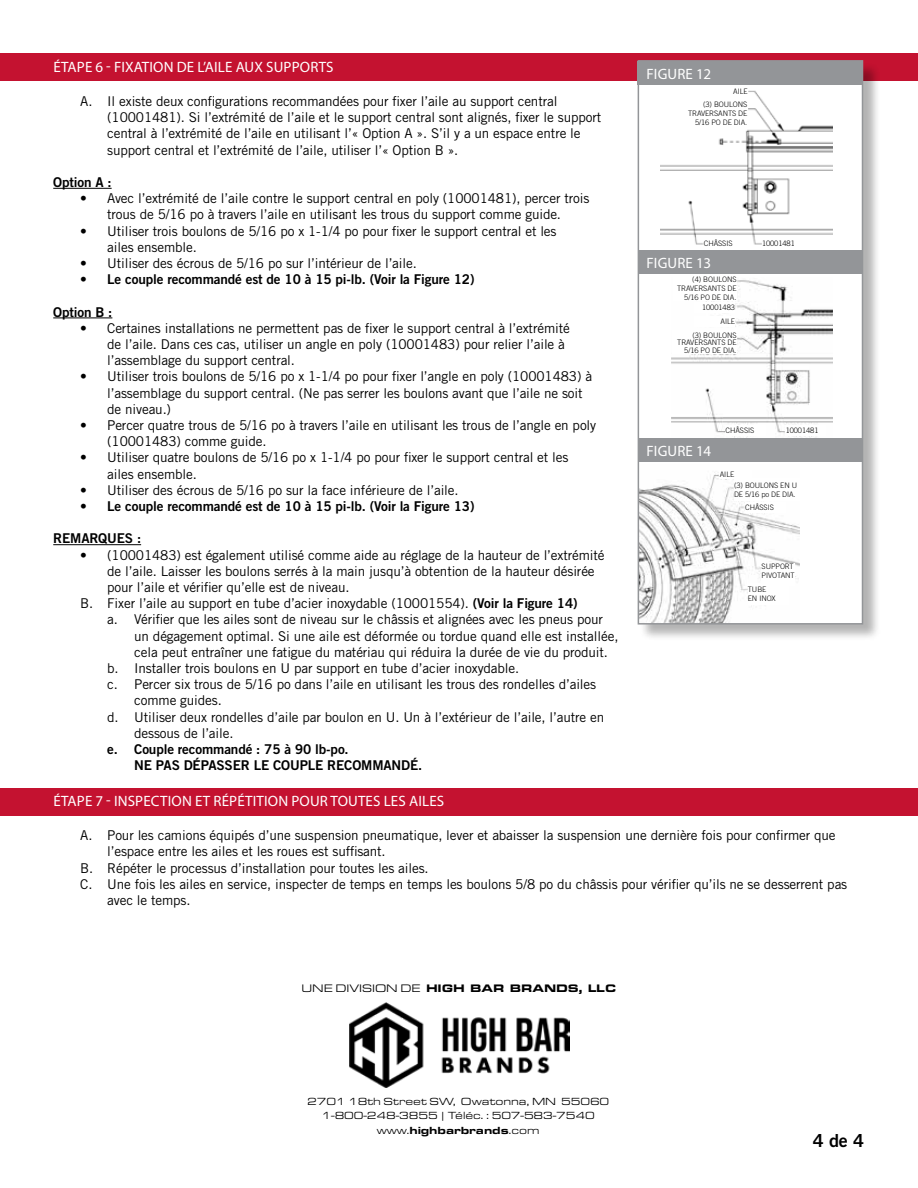
<style>
.page{position:relative;width:918px;height:1188px;background:#fff}
.page>*{position:absolute;margin:0;border:0;box-sizing:border-box;transform-origin:0 0}
.t1{font:18px "Trade Gothic LT Std Bd 2";color:#000}
.t2{font:15px "Myriad Pro";letter-spacing:.01em;color:#fff}
.t3{font:13.5px/16.2px "Trade Gothic LT Std";letter-spacing:-.01em;color:#000}
.t4{font:13.5px/16.2px "Trade Gothic LT Std Bd 2";letter-spacing:-.01em;color:#000}
.t5{font:900 11.25px "Eurostile Ext";letter-spacing:-.01em;color:#000}
.t6{font:10.65px/14.2px "Eurostile Ext";letter-spacing:-.01em;color:#000;text-align:center}
.t7{font:300 7.5px/9px "Trade Gothic LT Std";letter-spacing:-.01em;color:#000;text-align:right}
.s1{font-family:"Trade Gothic LT Std Bd 2"}
.s2{font-weight:400}
.s3{font-weight:900}
</style>
<div class="page">
<div style="left:0;top:788px;width:918px;height:27px;background:#c41230"></div>
<div style="left:0;top:54px;width:918px;height:27px;background:#c41230"></div>
<div style="left:639px;top:62px;width:242px;height:579px;background:#000;opacity:.3"></div>
<div style="left:638px;top:61px;width:225px;height:563px;background:#fff"></div>
<img style="left:641px;top:472px;width:159px;height:150px">
<img style="left:660px;top:90px;width:173px;height:155px">
<img style="left:672px;top:280px;width:161px;height:158px">
<div style="left:638px;top:61px;width:225px;height:24px;background:#939598"></div>
<div style="left:638px;top:250px;width:225px;height:24px;background:#939598"></div>
<div style="left:638px;top:438px;width:225px;height:24px;background:#939598"></div>
<hr style="left:53px;top:188px;width:59px;height:1px;background:#000">
<hr style="left:53px;top:318px;width:59px;height:1px;background:#000">
<hr style="left:53px;top:544px;width:88px;height:1px;background:#000">
<div style="left:638px;top:60px;width:225px;height:565px;border:2px solid #939598"></div>
<div style="left:700px;top:85px;width:48px;height:13px;background:#fff"></div>
<div style="left:684px;top:101px;width:63px;height:25px;background:#fff"></div>
<div style="left:704px;top:238px;width:40px;height:10px;background:#fff"></div>
<div style="left:762px;top:238px;width:41px;height:10px;background:#fff"></div>
<div style="left:786px;top:426px;width:40px;height:10px;background:#fff"></div>
<div style="left:672px;top:331px;width:65px;height:23px;background:#fff"></div>
<div style="left:673px;top:275px;width:64px;height:25px;background:#fff"></div>
<div style="left:694px;top:316px;width:41px;height:10px;background:#fff"></div>
<div style="left:694px;top:302px;width:41px;height:10px;background:#fff"></div>
<div style="left:726px;top:426px;width:40px;height:10px;background:#fff"></div>
<div style="left:734px;top:478px;width:69px;height:23px;background:#fff"></div>
<div style="left:720px;top:470px;width:32px;height:9px;background:#fff"></div>
<div style="left:745px;top:502px;width:41px;height:11px;background:#fff"></div>
<div style="left:762px;top:564px;width:33px;height:22px;background:#fff"></div>
<div style="left:748px;top:583px;width:40px;height:21px;background:#fff"></div>
<img style="left:349px;top:1002px;width:221px;height:85px">
<p class="t2" style="left:53px;top:57px;width:282px">ÉTAPE 6 - FIXATION DE L’AILE AUX SUPPORTS</p>
<p class="t3" style="left:107px;top:93px;width:496px;text-indent:-27px">A. Il existe deux configurations recommandées pour fixer l’aile au support central (10001481). Si l’extrémité de l’aile et le support central sont alignés, fixer le support central à l’extrémité de l’aile en utilisant l’« Option A ». S’il y a un espace entre le support central et l’extrémité de l’aile, utiliser l’« Option B ».</p>
<p class="t4" style="left:53px;top:174px;width:60px">Option A :</p>
<p class="t3" style="left:80px;top:190px;width:511px;text-align:center">• Avec l’extrémité de l’aile contre le support central en poly (10001481), percer trois trous de 5/16 po à travers l’aile en utilisant les trous du support comme guide.</p>
<p class="t3" style="left:107px;top:222px;width:451px;text-indent:-27px">• Utiliser trois boulons de 5/16 po x 1-1/4 po pour fixer le support central et les ailes ensemble.</p>
<p class="t3" style="left:80px;top:255px;width:338px">• Utiliser des écrous de 5/16 po sur l’intérieur de l’aile.</p>
<p class="t4" style="left:80px;top:271px;width:396px">• Le couple recommandé est de 10 à 15 pi-lb. (Voir la Figure 12)</p>
<p class="t4" style="left:53px;top:303px;width:61px">Option B :</p>
<p class="t3" style="left:107px;top:320px;width:464px;text-indent:-27px">• Certaines installations ne permettent pas de fixer le support central à l’extrémité de l’aile. Dans ces cas, utiliser un angle en poly (10001483) pour relier l’aile à l’assemblage du support central.</p>
<p class="t3" style="left:107px;top:368px;width:486px;text-indent:-27px">• Utiliser trois boulons de 5/16 po x 1-1/4 po pour fixer l’angle en poly (10001483) à l’assemblage du support central. (Ne pas serrer les boulons avant que l’aile ne soit de niveau.)</p>
<p class="t3" style="left:107px;top:417px;width:491px;text-indent:-27px">• Percer quatre trous de 5/16 po à travers l’aile en utilisant les trous de l’angle en poly (10001483) comme guide.</p>
<p class="t3" style="left:107px;top:449px;width:463px;text-indent:-27px">• Utiliser quatre boulons de 5/16 po x 1-1/4 po pour fixer le support central et les ailes ensemble.</p>
<p class="t3" style="left:80px;top:482px;width:380px">• Utiliser des écrous de 5/16 po sur la face inférieure de l’aile.</p>
<p class="t4" style="left:80px;top:498px;width:396px">• Le couple recommandé est de 10 à 15 pi-lb. (Voir la Figure 13)</p>
<p class="t4" style="left:53px;top:530px;width:89px">REMARQUES :</p>
<p class="t3" style="left:80px;top:546px;width:526px">• (10001483) est également utilisé comme aide au réglage de la hauteur de l’extrémité</p>
<p class="t3" style="left:107px;top:563px;width:489px">de l’aile. Laisser les boulons serrés à la main jusqu’à obtention de la hauteur désirée</p>
<p class="t3" style="left:107px;top:579px;width:244px">pour l’aile et vérifier qu’elle est de niveau.</p>
<p class="t3" style="left:80px;top:595px;width:499px">B. Fixer l’aile au support en tube d’acier inoxydable (10001554). <span class="s1">(Voir la Figure 14)</span></p>
<p class="t3" style="left:107px;top:611px;width:497px">a. Vérifier que les ailes sont de niveau sur le châssis et alignées avec les pneus pour</p>
<p class="t3" style="left:134px;top:627px;width:486px">un dégagement optimal. Si une aile est déformée ou tordue quand elle est installée,</p>
<p class="t3" style="left:134px;top:644px;width:475px">cela peut entraîner une fatigue du matériau qui réduira la durée de vie du produit.</p>
<p class="t3" style="left:107px;top:660px;width:414px">b. Installer trois boulons en U par support en tube d’acier inoxydable.</p>
<p class="t3" style="left:107px;top:676px;width:490px">c. Percer six trous de 5/16 po dans l’aile en utilisant les trous des rondelles d’ailes</p>
<p class="t3" style="left:134px;top:692px;width:89px">comme guides.</p>
<p class="t3" style="left:107px;top:708px;width:498px">d. Utiliser deux rondelles d’aile par boulon en U. Un à l’extérieur de l’aile, l’autre en</p>
<p class="t3" style="left:134px;top:725px;width:101px">dessous de l’aile.</p>
<p class="t4" style="left:134px;top:741px;width:290px;text-indent:-27px">e. Couple recommandé : 75 à 90 lb-po.<br>NE PAS DÉPASSER LE COUPLE RECOMMANDÉ.</p>
<p class="t2" style="left:53px;top:792px;width:392px">ÉTAPE 7 - INSPECTION ET RÉPÉTITION POUR TOUTES LES AILES</p>
<p class="t3" style="left:80px;top:827px;width:757px">A. Pour les camions équipés d’une suspension pneumatique, lever et abaisser la suspension une dernière fois pour confirmer que</p>
<p class="t3" style="left:107px;top:843px;width:280px">l’espace entre les ailes et les roues est suffisant.</p>
<p class="t3" style="left:80px;top:859px;width:350px">B. Répéter le processus d’installation pour toutes les ailes.</p>
<p class="t3" style="left:80px;top:876px;width:769px">C. Une fois les ailes en service, inspecter de temps en temps les boulons 5/8 po du châssis pour vérifier qu’ils ne se desserrent pas</p>
<p class="t3" style="left:107px;top:892px;width:85px">avec le temps.</p>
<p class="t2" style="left:647px;top:64px;width:66px">FIGURE 12</p>
<p class="t7" style="left:703px;top:85px;width:46px;line-height:12.3px">AILE<br>(3) BOULONS</p>
<p class="t7" style="left:688px;top:108px;width:61px">TRAVERSANTS DE<br>5/16 PO DE DIA.</p>
<p class="t7" style="left:704px;top:239px;width:30px">CHÂSSIS</p>
<p class="t7" style="left:762px;top:239px;width:34px">10001481</p>
<p class="t2" style="left:647px;top:254px;width:66px">FIGURE 13</p>
<p class="t7" style="left:677px;top:274px;width:61px">(4) BOULONS<br>TRAVERSANTS DE<br>5/16 PO DE DIA.</p>
<p class="t7" style="left:721px;top:317px;width:16px">AILE</p>
<p class="t7" style="left:702px;top:303px;width:34px">10001483</p>
<p class="t7" style="left:677px;top:331px;width:61px;line-height:7.5px">(3) BOULONS<br>TRAVERSANTS DE<br>5/16 PO DE DIA.</p>
<p class="t7" style="left:726px;top:426px;width:30px">CHÂSSIS</p>
<p class="t7" style="left:786px;top:426px;width:34px">10001481</p>
<p class="t2" style="left:647px;top:442px;width:66px">FIGURE 14</p>
<p class="t7" style="left:720px;top:470px;width:16px">AILE</p>
<p class="t7" style="left:734px;top:481px;width:65px;text-align:left">(3) BOULONS EN U<br>DE 5/16 po DE DIA.</p>
<p class="t7" style="left:745px;top:503px;width:30px">CHÂSSIS</p>
<p class="t7" style="left:762px;top:562px;width:35px;text-align:left">SUPPORT<br>PIVOTANT</p>
<p class="t7" style="left:748px;top:585px;width:29px;text-align:left">TUBE<br>EN INOX</p>
<p class="t5" style="left:302px;top:980px;width:316px"><span class="s2">UNE DIVISION DE</span> HIGH BAR BRANDS, LLC</p>
<p class="t6" style="left:307px;top:1094px;width:304px">2701 18th Street SW, Owatonna, MN 55060<br>1-800-248-3855 | Téléc. : 507-583-7540 www.<span class="s3">highbarbrands</span>.com</p>
<h1 class="t1" style="left:813px;top:1129px;width:53px">4 de 4</h1>
</div>
